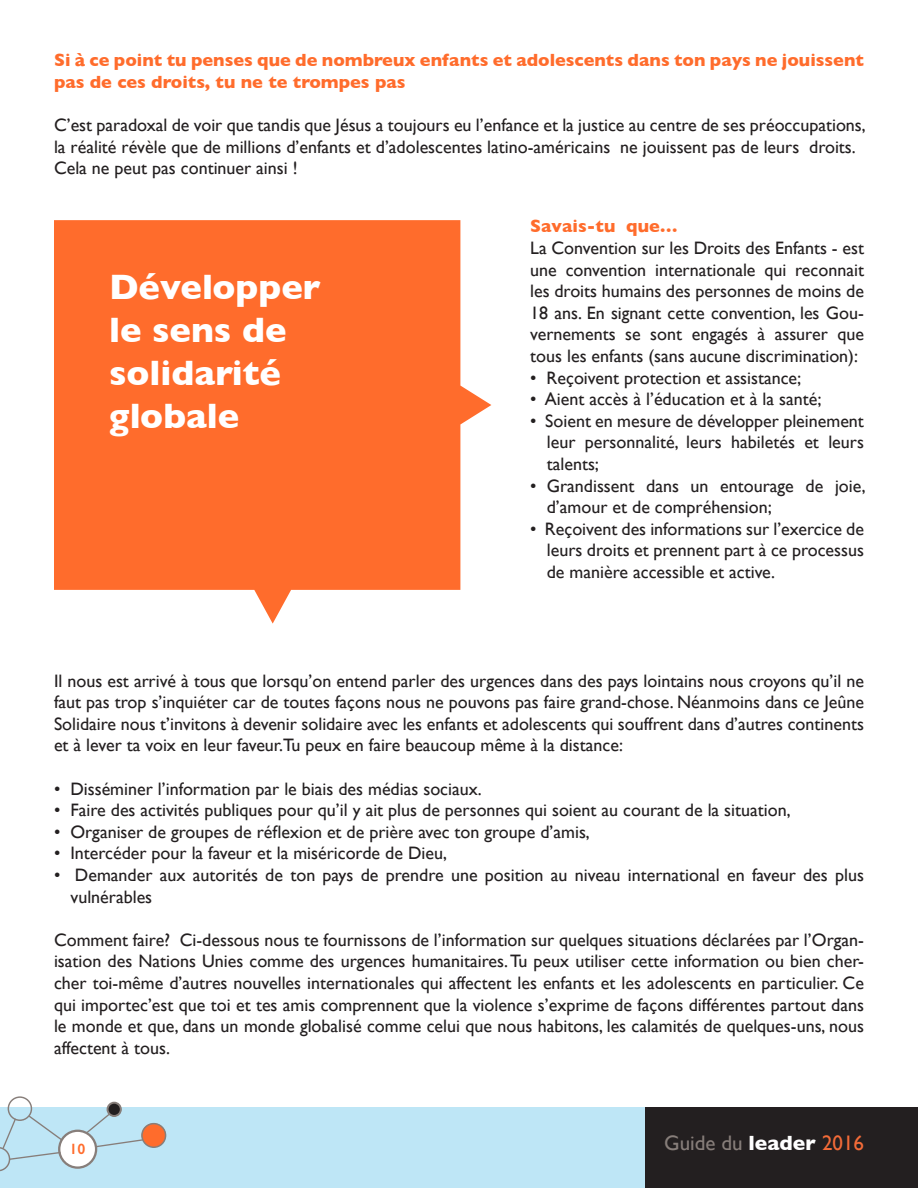
<style>
.page{position:relative;width:918px;height:1188px;background:#fff}
.page>*{position:absolute;margin:0;border:0;box-sizing:border-box;transform-origin:0 0}
.t1{font:700 36px/43.2px "Gill Sans";color:#fff}
.t2{font:21px "Gill Sans";color:#877e7a}
.t3{font:18px/21.6px "Gill Sans";color:#231f20;text-align:justify}
.t4{font:700 18px/21.6px "Gill Sans";color:#ff6c2c}
.t5{font:600 15px "Gill Sans";color:#ff6c2c}
.s1{font-weight:700;color:#fff}
.s2{color:#f36b38}
</style>
<div class="page">
<div style="left:0;top:1107px;width:645px;height:81px;background:#bee6f6"></div>
<div style="left:645px;top:1107px;width:273px;height:81px;background:#231f20"></div>
<svg style="left:0;top:1096px;width:166px;height:75px"></svg>
<svg style="left:54px;top:220px;width:437px;height:404px;background:#ff8049"></svg>
<p class="t4" style="left:54px;top:49px;width:811px">Si à ce point tu penses que de nombreux enfants et adolescents dans ton pays ne jouissent pas de ces droits, tu ne te trompes pas</p>
<p class="t3" style="left:54px;top:114px;width:813px">C’est paradoxal de voir que tandis que Jésus a toujours eu l’enfance et la justice au centre de ses préoccupations, la réalité révèle que de millions d’enfants et d’adolescentes latino-américains ne jouissent pas de leurs droits.</p>
<p class="t3" style="left:54px;top:157px;width:245px">Cela ne peut pas continuer ainsi !</p>
<p class="t1" style="left:109px;top:264px;width:213px">Développer le sens de solidarité globale</p>
<p class="t4" style="left:530px;top:215px;width:149px">Savais-tu que…</p>
<p class="t3" style="left:530px;top:237px;width:335px">La Convention sur les Droits des Enfants - est une convention internationale qui reconnait les droits humains des personnes de moins de 18 ans. En signant cette convention, les Gou&shy;vernements se sont engagés à assurer que tous les enfants (sans aucune discrimination):</p>
<p class="t3" style="left:530px;top:367px;width:273px">• Reçoivent protection et assistance;</p>
<p class="t3" style="left:530px;top:388px;width:293px">• Aient accès à l’éducation et à la santé;</p>
<p class="t3" style="left:547px;top:410px;width:319px;text-indent:-16px">• Soient en mesure de développer pleinement leur personnalité, leurs habiletés et leurs talents;</p>
<p class="t3" style="left:547px;top:475px;width:321px;text-indent:-16px">• Grandissent dans un entourage de joie, d’amour et de compréhension;</p>
<p class="t3" style="left:547px;top:518px;width:319px;text-indent:-16px">• Reçoivent des informations sur l’exercice de leurs droits et prennent part à ce processus de manière accessible et active.</p>
<p class="t3" style="left:54px;top:670px;width:812px">Il nous est arrivé à tous que lorsqu’on entend parler des urgences dans des pays lointains nous croyons qu’il ne faut pas trop s’inquiéter car de toutes façons nous ne pouvons pas faire grand-chose. Néanmoins dans ce Jeûne Solidaire nous t’invitons à devenir solidaire avec les enfants et adolescents qui souffrent dans d’autres continents et à lever ta voix en leur faveur.Tu peux en faire beaucoup même à la distance:</p>
<p class="t3" style="left:54px;top:778px;width:429px">• Disséminer l’information par le biais des médias sociaux.</p>
<p class="t3" style="left:54px;top:799px;width:738px">• Faire des activités publiques pour qu’il y ait plus de personnes qui soient au courant de la situation,</p>
<p class="t3" style="left:54px;top:821px;width:537px">• Organiser de groupes de réflexion et de prière avec ton groupe d’amis,</p>
<p class="t3" style="left:54px;top:842px;width:395px">• Intercéder pour la faveur et la miséricorde de Dieu,</p>
<p class="t3" style="left:70px;top:864px;width:795px;text-indent:-16px">• Demander aux autorités de ton pays de prendre une position au niveau international en faveur des plus vulnérables</p>
<p class="t3" style="left:54px;top:929px;width:812px">Comment faire? Ci-dessous nous te fournissons de l’information sur quelques situations déclarées par l’Organ&shy;isation des Nations Unies comme des urgences humanitaires. Tu peux utiliser cette information ou bien cher&shy;cher toi-même d’autres nouvelles internationales qui affectent les enfants et les adolescents en particulier. Ce qui importec’est que toi et tes amis comprennent que la violence s’exprime de façons différentes partout dans le monde et que, dans un monde globalisé comme celui que nous habitons, les calamités de quelques-uns, nous affectent à tous.</p>
<p class="t5" style="left:70px;top:1140px;width:17px">10</p>
<p class="t2" style="left:664px;top:1131px;width:201px">Guide du <span class="s1">leader</span> <span class="s2">2016</span></p>
</div>
